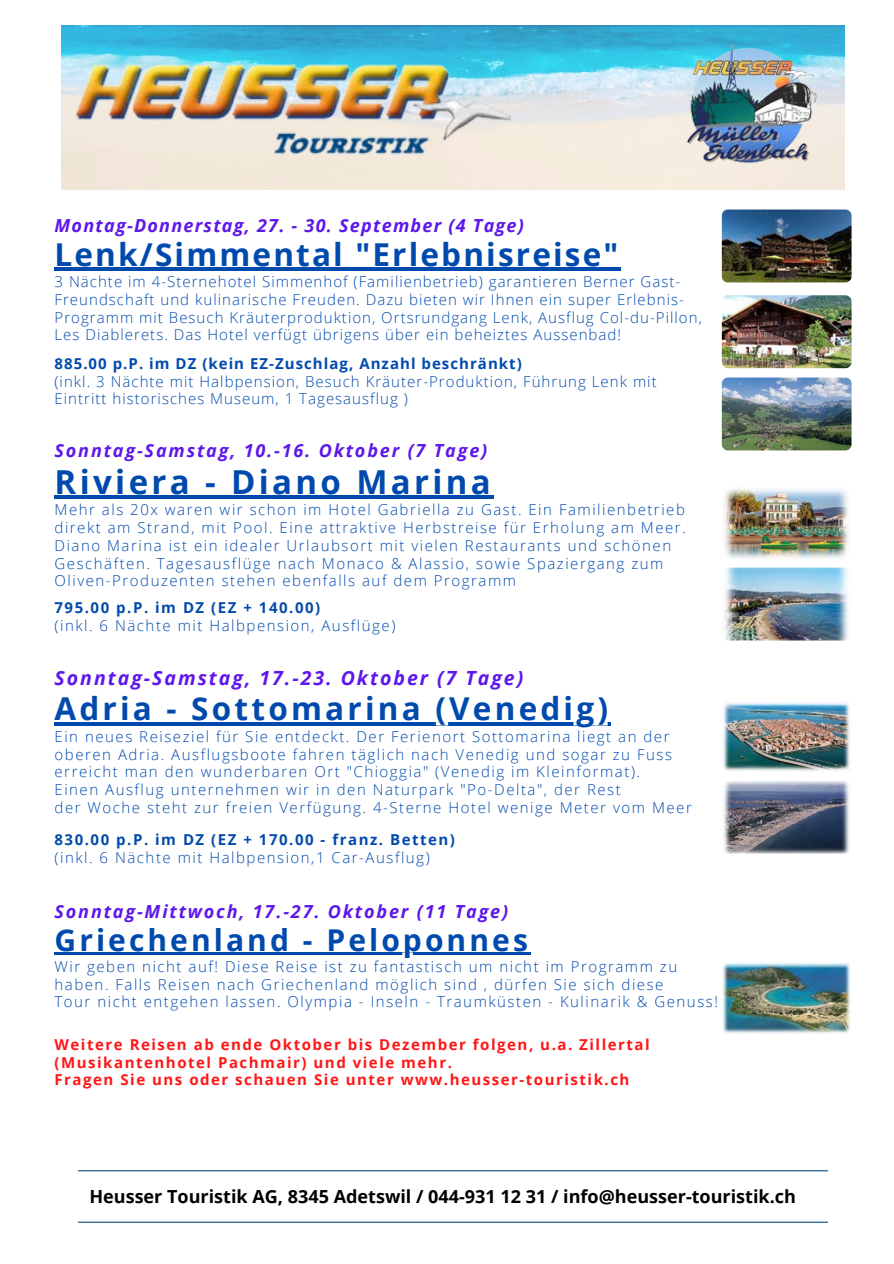
<style>
.page{position:relative;width:894px;height:1264px;background:#fff}
.page>*{position:absolute;margin:0;border:0;box-sizing:border-box;transform-origin:0 0}
.t1{font:700 33px "Open Sans";letter-spacing:.1em;color:#004aad}
.t2{font:700 31.5px "Open Sans";letter-spacing:.07em;color:#004aad}
.t3{font:700 31.5px "Open Sans";letter-spacing:.1em;color:#004aad}
.t4{font:700 30px "Open Sans";letter-spacing:.1em;color:#004aad}
.t5{font:italic 700 19.5px "Open Sans";letter-spacing:.1em;color:#5e17eb}
.t6{font:italic 700 18px "Open Sans";letter-spacing:.1em;color:#5e17eb}
.t7{font:700 18px "Open Sans";color:#000}
.t8{font:italic 700 18px "Open Sans";letter-spacing:.07em;color:#5e17eb}
.t9{font:300 15px/17.7px "Open Sans";letter-spacing:.1em;color:#004aad}
.t10{font:300 15px "Open Sans";letter-spacing:.07em;color:#004aad}
.t11{font:700 15px/17.7px "Open Sans";letter-spacing:.1em;color:#ff1616}
.t12{font:700 15px "Open Sans";letter-spacing:.1em;color:#004aad}
.t13{font:700 15px "Open Sans";letter-spacing:.07em;color:#004aad}
</style>
<div class="page">
<img style="left:79px;top:1170px;width:747px;height:52px">
<img style="left:61px;top:26px;width:783px;height:163px">
<img style="left:73px;top:53px;width:437px;height:109px">
<img style="left:676px;top:34px;width:144px;height:148px">
<hr style="left:55px;top:268px;width:565px;height:3px;background:#004aad">
<hr style="left:55px;top:495px;width:439px;height:3px;background:#004aad">
<hr style="left:55px;top:722px;width:556px;height:3px;background:#004aad">
<hr style="left:55px;top:952px;width:476px;height:3px;background:#004aad">
<img style="left:721px;top:377px;width:130px;height:73px;border-radius:6px">
<img style="left:721px;top:295px;width:130px;height:73px;border-radius:6px">
<img style="left:721px;top:209px;width:130px;height:73px;border-radius:6px">
<img style="left:721px;top:780px;width:130px;height:73px;border-radius:6px">
<img style="left:721px;top:567px;width:130px;height:73px;border-radius:6px">
<img style="left:721px;top:487px;width:130px;height:72px;border-radius:6px">
<img style="left:721px;top:699px;width:130px;height:73px;border-radius:6px">
<img style="left:721px;top:961px;width:130px;height:73px;border-radius:6px">
<p class="t8" style="left:55px;top:212px;width:471px">Montag-Donnerstag, 27. - 30. September (4 Tage)</p>
<p class="t2" style="left:55px;top:232px;width:565px">Lenk/Simmental "Erlebnisreise"</p>
<p class="t10" style="left:55px;top:271px;width:627px">3 Nächte im 4-Sternehotel Simmenhof (Familienbetrieb) garantieren Berner Gast-</p>
<p class="t10" style="left:55px;top:289px;width:630px">Freundschaft und kulinarische Freuden. Dazu bieten wir Ihnen ein super Erlebnis-</p>
<p class="t10" style="left:55px;top:307px;width:648px">Programm mit Besuch Kräuterproduktion, Ortsrundgang Lenk, Ausflug Col-du-Pillon,</p>
<p class="t10" style="left:55px;top:325px;width:568px">Les Diablerets. Das Hotel verfügt übrigens über ein beheiztes Aussenbad!</p>
<p class="t13" style="left:55px;top:353px;width:468px">885.00 p.P. im DZ (kein EZ-Zuschlag, Anzahl beschränkt)</p>
<p class="t10" style="left:55px;top:371px;width:603px">(inkl. 3 Nächte mit Halbpension, Besuch Kräuter-Produktion, Führung Lenk mit</p>
<p class="t10" style="left:55px;top:388px;width:355px">Eintritt historisches Museum, 1 Tagesausflug )</p>
<p class="t6" style="left:55px;top:438px;width:434px">Sonntag-Samstag, 10.-16. Oktober (7 Tage)</p>
<p class="t1" style="left:55px;top:458px;width:438px">Riviera - Diano Marina</p>
<p class="t9" style="left:55px;top:500px;width:631px">Mehr als 20x waren wir schon im Hotel Gabriella zu Gast. Ein Familienbetrieb</p>
<p class="t9" style="left:55px;top:518px;width:632px">direkt am Strand, mit Pool. Eine attraktive Herbstreise für Erholung am Meer.<br>Diano Marina ist ein idealer Urlaubsort mit vielen Restaurants und schönen<br>Geschäften. Tagesausflüge nach Monaco &amp; Alassio, sowie Spaziergang zum</p>
<p class="t9" style="left:55px;top:571px;width:463px">Oliven-Produzenten stehen ebenfalls auf dem Programm</p>
<p class="t12" style="left:55px;top:596px;width:267px">795.00 p.P. im DZ (EZ + 140.00)</p>
<p class="t9" style="left:55px;top:616px;width:342px">(inkl. 6 Nächte mit Halbpension, Ausflüge)</p>
<p class="t5" style="left:55px;top:664px;width:470px">Sonntag-Samstag, 17.-23. Oktober (7 Tage)</p>
<p class="t3" style="left:55px;top:686px;width:555px">Adria - Sottomarina (Venedig)</p>
<p class="t9" style="left:55px;top:727px;width:616px">Ein neues Reiseziel für Sie entdeckt. Der Ferienort Sottomarina liegt an der</p>
<p class="t9" style="left:55px;top:744px;width:618px">oberen Adria. Ausflugsboote fahren täglich nach Venedig und sogar zu Fuss erreicht man den wunderbaren Ort "Chioggia" (Venedig im Kleinformat).</p>
<p class="t9" style="left:55px;top:780px;width:567px">Einen Ausflug unternehmen wir in den Naturpark "Po-Delta", der Rest</p>
<p class="t9" style="left:55px;top:798px;width:638px">der Woche steht zur freien Verfügung. 4-Sterne Hotel wenige Meter vom Meer</p>
<p class="t12" style="left:55px;top:828px;width:402px">830.00 p.P. im DZ (EZ + 170.00 - franz. Betten)</p>
<p class="t9" style="left:55px;top:848px;width:376px">(inkl. 6 Nächte mit Halbpension,1 Car-Ausflug)</p>
<p class="t6" style="left:55px;top:898px;width:455px">Sonntag-Mittwoch, 17.-27. Oktober (11 Tage)</p>
<p class="t4" style="left:55px;top:919px;width:474px">Griechenland - Peloponnes</p>
<p class="t9" style="left:55px;top:957px;width:624px">Wir geben nicht auf! Diese Reise ist zu fantastisch um nicht im Programm zu haben. Falls Reisen nach Griechenland möglich sind , dürfen Sie sich diese</p>
<p class="t9" style="left:55px;top:992px;width:664px">Tour nicht entgehen lassen. Olympia - Inseln - Traumküsten - Kulinarik &amp; Genuss!</p>
<p class="t11" style="left:55px;top:1035px;width:596px">Weitere Reisen ab ende Oktober bis Dezember folgen, u.a. Zillertal (Musikantenhotel Pachmair) und viele mehr.</p>
<p class="t11" style="left:55px;top:1070px;width:576px">Fragen Sie uns oder schauen Sie unter www.heusser-touristik.ch</p>
<p class="t7" style="left:89px;top:1183px;width:708px">Heusser Touristik AG, 8345 Adetswil / 044-931 12 31 / info@heusser-touristik.ch</p>
</div>
